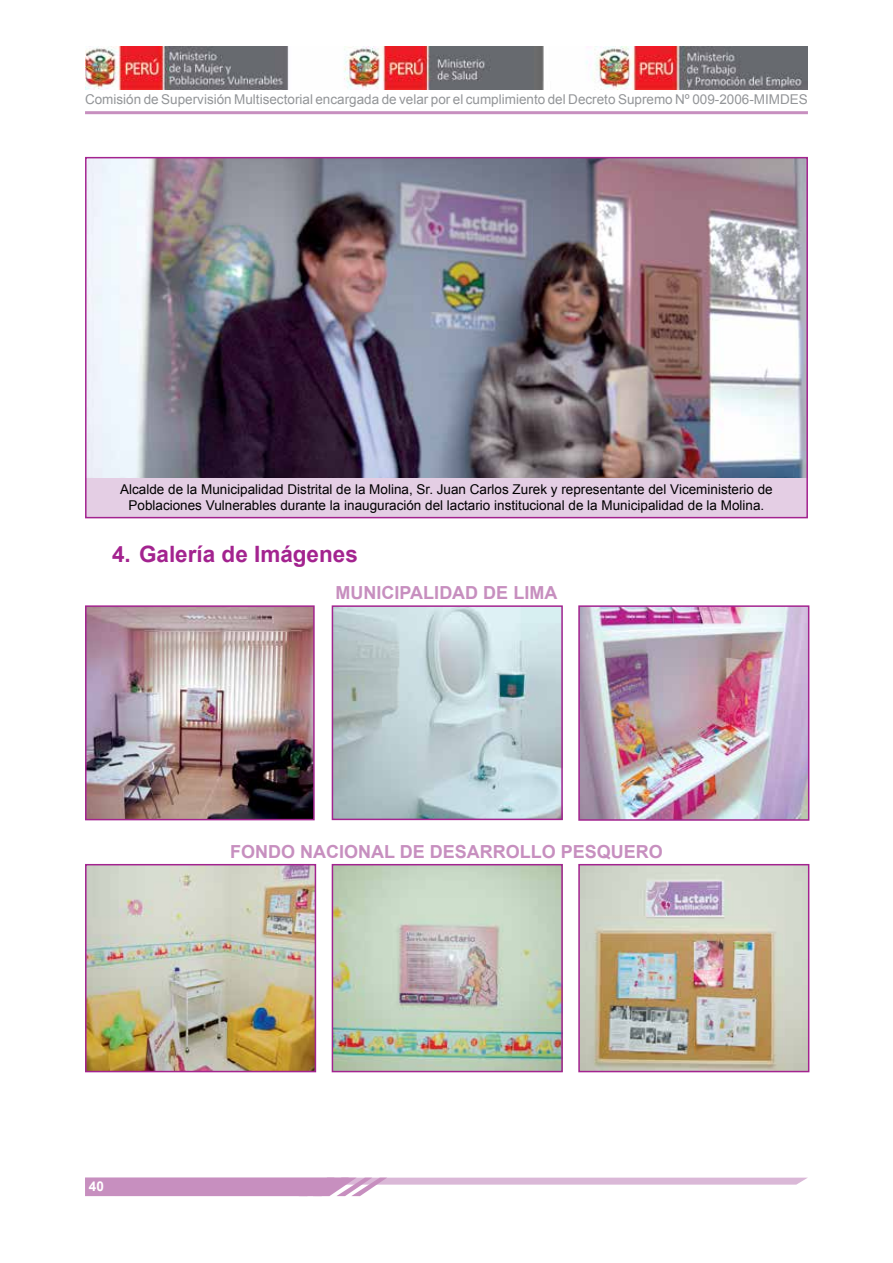
<style>
.page{position:relative;width:893px;height:1263px;background:#fff}
.page>*{position:absolute;margin:0;border:0;box-sizing:border-box;transform-origin:0 0}
.t1{font:700 22.5px "Arial";color:#a3238f}
.t2{font:700 18px "Arial";color:#c78fbf}
.t3{font:13.5px/16.2px "Arial";color:#000;text-align:center}
.t4{font:13.5px "Arial";color:#939598}
.t5{font:700 13.5px "Arial";color:#fff}
</style>
<div class="page">
<hr style="left:85px;top:111px;width:723px;height:3px;background:#c78fbf">
<img style="left:85px;top:47px;width:723px;height:43px">
<svg style="left:85px;top:1177px;width:723px;height:19px"></svg>
<div style="left:86px;top:158px;width:721px;height:360px;background:#e4cee4"></div>
<img style="left:88px;top:160px;width:717px;height:317px">
<div style="left:85px;top:157px;width:723px;height:361px;border:2px solid #a3238f"></div>
<img style="left:88px;top:608px;width:224px;height:209px">
<div style="left:85px;top:605px;width:230px;height:215px;border:2px solid #a3238f"></div>
<img style="left:335px;top:608px;width:225px;height:209px">
<div style="left:332px;top:605px;width:231px;height:215px;border:2px solid #a3238f"></div>
<img style="left:581px;top:608px;width:225px;height:210px">
<div style="left:578px;top:605px;width:231px;height:216px;border:2px solid #a3238f"></div>
<img style="left:88px;top:867px;width:225px;height:202px">
<div style="left:85px;top:864px;width:231px;height:208px;border:2px solid #a3238f"></div>
<img style="left:335px;top:867px;width:225px;height:202px">
<div style="left:332px;top:864px;width:231px;height:208px;border:2px solid #a3238f"></div>
<img style="left:581px;top:867px;width:225px;height:202px">
<div style="left:578px;top:864px;width:231px;height:208px;border:2px solid #a3238f"></div>
<p class="t4" style="left:85px;top:91px;width:724px">Comisión de Supervisión Multisectorial encargada de velar por el cumplimiento del Decreto Supremo Nº 009-2006-MIMDES</p>
<p class="t3" style="left:120px;top:481px;width:654px">Alcalde de la Municipalidad Distrital de la Molina, Sr. Juan Carlos Zurek y representante del Viceministerio de<br>Poblaciones Vulnerables durante la inauguración del lactario institucional de la Municipalidad de la Molina.</p>
<h1 class="t1" style="left:112px;top:539px;width:247px">4. Galería de Imágenes</h1>
<h2 class="t2" style="left:336px;top:581px;width:223px">MUNICIPALIDAD DE LIMA</h2>
<h2 class="t2" style="left:230px;top:840px;width:434px">FONDO NACIONAL DE DESARROLLO PESQUERO</h2>
<p class="t5" style="left:89px;top:1178px;width:17px">40</p>
</div>
